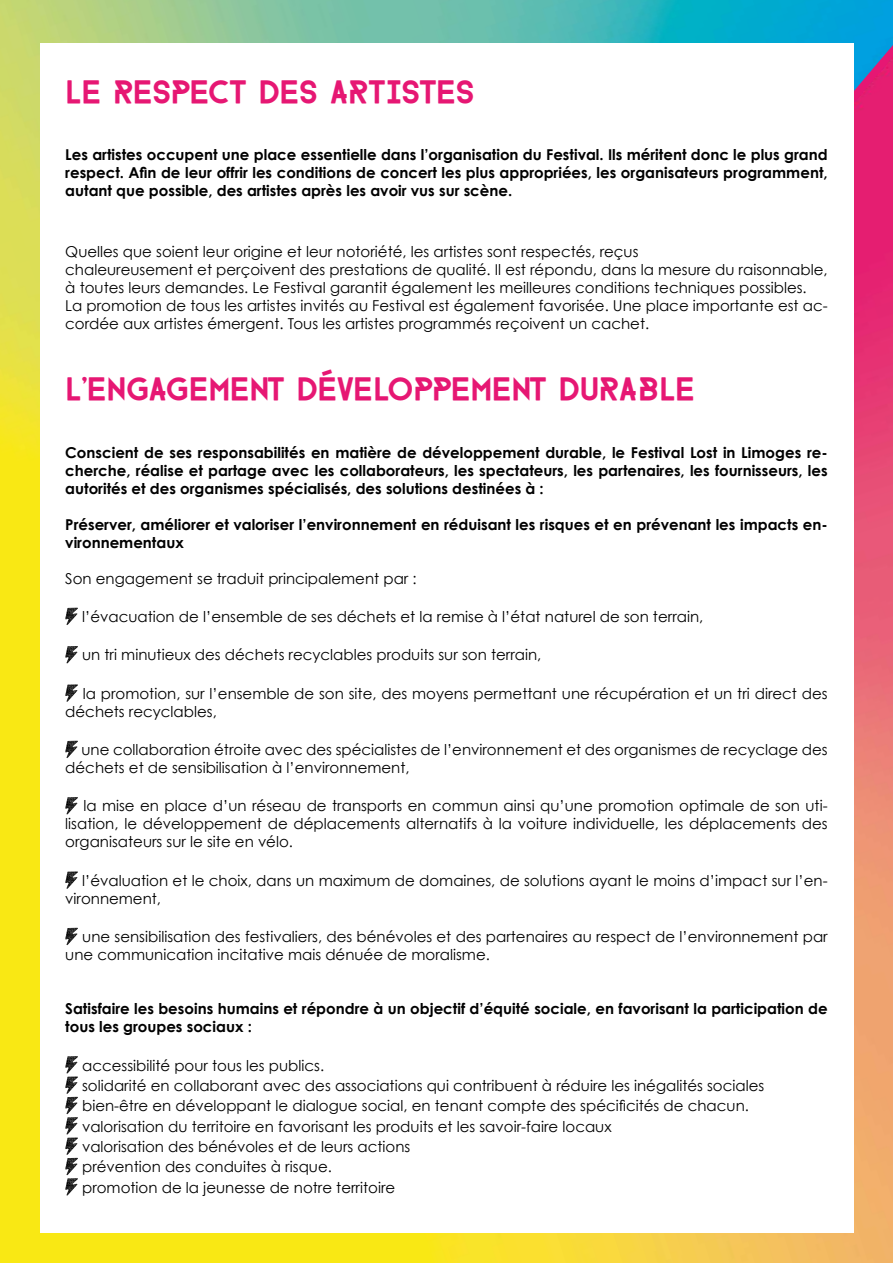
<style>
.page{position:relative;width:893px;height:1263px;background:#fff}
.page>*{position:absolute;margin:0;border:0;box-sizing:border-box;transform-origin:0 0}
.t1{font:27px "FARRAY";color:#e61773}
.t2{font:15px/18px "Century Gothic";color:#000}
.t3{font:700 15px/18px "Century Gothic";color:#000;text-align:justify}
</style>
<div class="page">
<img style="left:0;top:0;width:893px;height:1263px">
<svg style="left:471px;top:8px;width:422px;height:537px;background:#8b6a99"></svg>
<div style="left:40px;top:43px;width:814px;height:1190px;background:#fff"></div>
<svg style="left:65px;top:608px;width:13px;height:17px"></svg>
<svg style="left:65px;top:646px;width:13px;height:18px"></svg>
<svg style="left:65px;top:684px;width:13px;height:18px"></svg>
<svg style="left:65px;top:741px;width:13px;height:17px"></svg>
<svg style="left:65px;top:797px;width:13px;height:18px"></svg>
<svg style="left:65px;top:871px;width:13px;height:18px"></svg>
<svg style="left:65px;top:928px;width:13px;height:17px"></svg>
<svg style="left:65px;top:1056px;width:13px;height:140px"></svg>
<h1 class="t1" style="left:65px;top:72px;width:410px">LE RESPECT DES ARTISTES</h1>
<p class="t3" style="left:65px;top:145px;width:764px">Les artistes occupent une place essentielle dans l’organisation du Festival. Ils méritent donc le plus grand respect. Afin de leur offrir les conditions de concert les plus appropriées, les organisateurs programment, autant que possible, des artistes après les avoir vus sur scène.</p>
<p class="t2" style="left:65px;top:242px;width:764px">Quelles que soient leur origine et leur notoriété, les artistes sont respectés, reçus<br>chaleureusement et perçoivent des prestations de qualité. Il est répondu, dans la mesure du raisonnable, à toutes leurs demandes. Le Festival garantit également les meilleures conditions techniques possibles.<br>La promotion de tous les artistes invités au Festival est également favorisée. Une place importante est ac&shy;cordée aux artistes émergent. Tous les artistes programmés reçoivent un cachet.</p>
<h1 class="t1" style="left:65px;top:370px;width:631px">L'ENGAGEMENT DÉVELOPPEMENT DURABLE</h1>
<p class="t3" style="left:65px;top:443px;width:764px">Conscient de ses responsabilités en matière de développement durable, le Festival Lost in Limoges re&shy;cherche, réalise et partage avec les collaborateurs, les spectateurs, les partenaires, les fournisseurs, les autorités et des organismes spécialisés, des solutions destinées à :</p>
<p class="t3" style="left:65px;top:515px;width:764px">Préserver, améliorer et valoriser l’environnement en réduisant les risques et en prévenant les impacts en&shy;vironnementaux</p>
<p class="t2" style="left:65px;top:569px;width:353px">Son engagement se traduit principalement par :</p>
<p class="t2" style="left:82px;top:607px;width:623px">l’évacuation de l’ensemble de ses déchets et la remise à l’état naturel de son terrain,</p>
<p class="t2" style="left:82px;top:646px;width:461px">un tri minutieux des déchets recyclables produits sur son terrain,</p>
<p class="t2" style="left:65px;top:684px;width:764px;text-indent:18px">la promotion, sur l’ensemble de son site, des moyens permettant une récupération et un tri direct des déchets recyclables,</p>
<p class="t2" style="left:65px;top:740px;width:764px;text-indent:16px">une collaboration étroite avec des spécialistes de l’environnement et des organismes de recyclage des déchets et de sensibilisation à l’environnement,</p>
<p class="t2" style="left:65px;top:797px;width:764px;text-align:justify;text-indent:18px">la mise en place d’un réseau de transports en commun ainsi qu’une promotion optimale de son uti&shy;lisation, le développement de déplacements alternatifs à la voiture individuelle, les déplacements des organisateurs sur le site en vélo.</p>
<p class="t2" style="left:65px;top:871px;width:764px;text-indent:17px">l’évaluation et le choix, dans un maximum de domaines, de solutions ayant le moins d’impact sur l’en&shy;vironnement,</p>
<p class="t2" style="left:65px;top:927px;width:764px;text-indent:17px">une sensibilisation des festivaliers, des bénévoles et des partenaires au respect de l’environnement par une communication incitative mais dénuée de moralisme.</p>
<p class="t3" style="left:65px;top:999px;width:764px">Satisfaire les besoins humains et répondre à un objectif d’équité sociale, en favorisant la participation de tous les groupes sociaux :</p>
<p class="t2" style="left:82px;top:1055px;width:684px;line-height:20.4px">accessibilité pour tous les publics.<br>solidarité en collaborant avec des associations qui contribuent à réduire les inégalités sociales bien-être en développant le dialogue social, en tenant compte des spécificités de chacun. valorisation du territoire en favorisant les produits et les savoir-faire locaux<br>valorisation des bénévoles et de leurs actions<br>prévention des conduites à risque.<br>promotion de la jeunesse de notre territoire</p>
</div>
